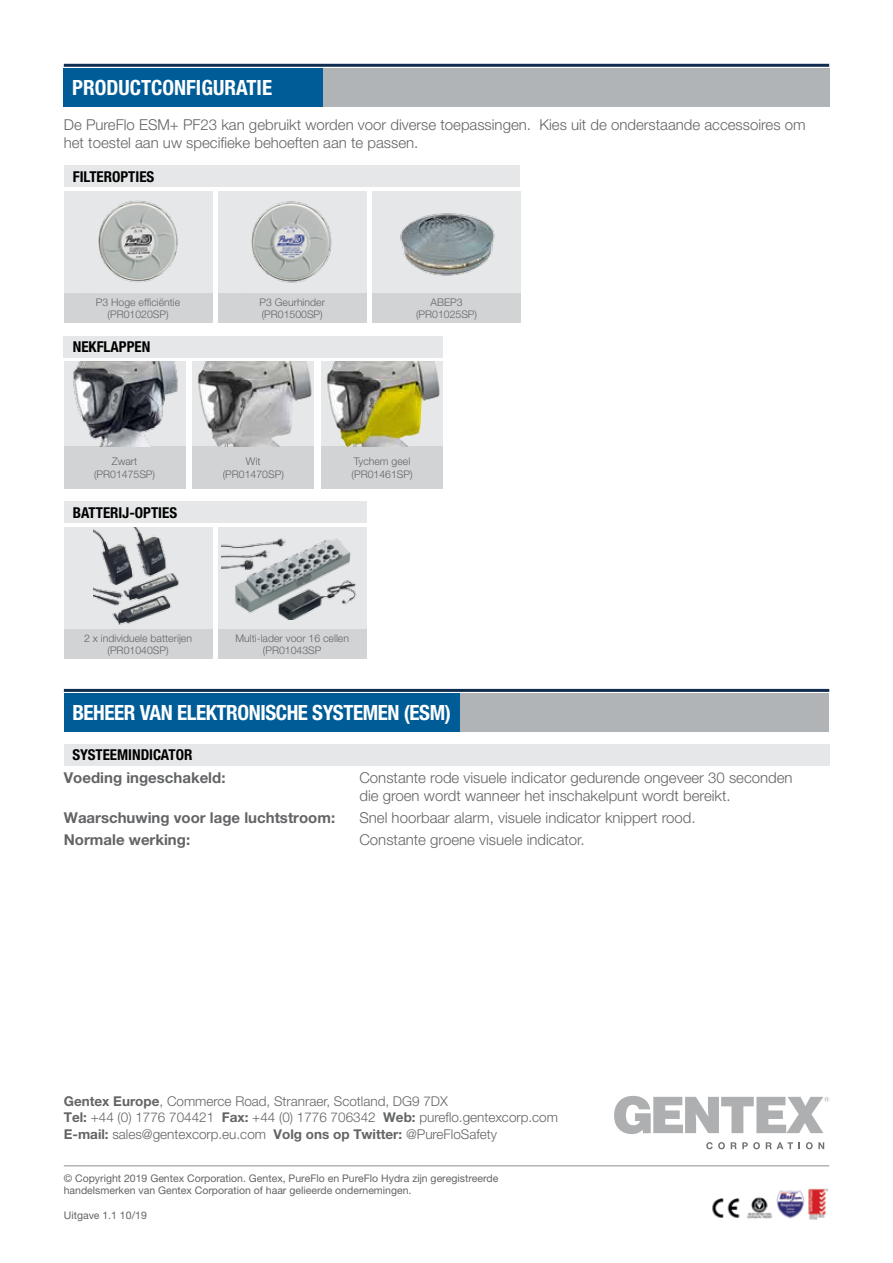
<style>
.page{position:relative;width:893px;height:1263px;background:#fff}
.page>*{position:absolute;margin:0;border:0;box-sizing:border-box;transform-origin:0 0}
.t1{font:700 condensed 21px "Helvetica Neue LT Pro";letter-spacing:-.02em;color:#fff}
.t2{font:700 condensed 21px "Helvetica Neue LT Pro";color:#fff}
.t3{font:300 15px/18px "Helvetica Neue LT Pro";color:#636466}
.t4{font:700 15px "Helvetica Neue LT Pro";color:#636466}
.t5{font:700 condensed 15px "Helvetica Neue LT Pro";color:#000}
.t6{font:300 13.5px/16.5px "Helvetica Neue LT Pro";color:#636466}
.t7{font:300 10.5px/12.6px "Helvetica Neue LT Pro";color:#636466;text-align:center}
.t8{font:10.5px/12.6px "Helvetica Neue LT Pro";color:#636466}
.s1{font-weight:700}
</style>
<div class="page">
<div style="left:320px;top:693px;width:509px;height:38px;background:#b1b4b6"></div>
<hr style="left:64px;top:689px;width:765px;height:3px;background:#102d4f">
<div style="left:64px;top:693px;width:395px;height:38px;background:#005c97"></div>
<div style="left:64px;top:744px;width:765px;height:21px;background:#e6e7e8"></div>
<hr style="left:64px;top:1165px;width:765px;height:1px;background:#b1b4b6">
<div style="left:306px;top:68px;width:523px;height:38px;background:#b1b4b6"></div>
<hr style="left:64px;top:64px;width:765px;height:3px;background:#102d4f">
<div style="left:64px;top:68px;width:259px;height:38px;background:#005c97"></div>
<div style="left:64px;top:166px;width:455px;height:21px;background:#e6e7e8"></div>
<div style="left:64px;top:191px;width:148px;height:102px;background:#e6e7e8"></div>
<div style="left:64px;top:293px;width:148px;height:30px;background:#d1d3d4"></div>
<img style="left:98px;top:200px;width:80px;height:82px">
<div style="left:218px;top:191px;width:149px;height:102px;background:#e6e7e8"></div>
<div style="left:218px;top:293px;width:149px;height:30px;background:#d1d3d4"></div>
<img style="left:251px;top:201px;width:81px;height:82px">
<div style="left:372px;top:191px;width:149px;height:102px;background:#e6e7e8"></div>
<div style="left:372px;top:293px;width:149px;height:30px;background:#d1d3d4"></div>
<img style="left:400px;top:213px;width:95px;height:63px">
<div style="left:64px;top:336px;width:379px;height:21px;background:#e6e7e8"></div>
<div style="left:64px;top:361px;width:121px;height:85px;background:#e6e7e8"></div>
<div style="left:64px;top:446px;width:121px;height:43px;background:#d1d3d4"></div>
<img style="left:73px;top:361px;width:105px;height:85px">
<div style="left:321px;top:446px;width:122px;height:43px;background:#d1d3d4"></div>
<div style="left:193px;top:446px;width:121px;height:43px;background:#d1d3d4"></div>
<img style="left:193px;top:361px;width:121px;height:85px">
<div style="left:64px;top:502px;width:303px;height:21px;background:#e6e7e8"></div>
<div style="left:64px;top:527px;width:148px;height:102px;background:#e6e7e8"></div>
<div style="left:64px;top:629px;width:148px;height:30px;background:#d1d3d4"></div>
<img style="left:94px;top:527px;width:85px;height:98px">
<div style="left:218px;top:527px;width:149px;height:102px;background:#e6e7e8"></div>
<div style="left:218px;top:629px;width:149px;height:30px;background:#d1d3d4"></div>
<img style="left:221px;top:538px;width:136px;height:81px">
<img style="left:321px;top:361px;width:122px;height:85px">
<img style="left:712px;top:1188px;width:117px;height:32px">
<svg style="left:706px;top:1142px;width:19px;height:7px"></svg>
<svg style="left:731px;top:1142px;width:29px;height:7px"></svg>
<svg style="left:766px;top:1142px;width:27px;height:7px"></svg>
<svg style="left:806px;top:1142px;width:18px;height:7px"></svg>
<svg style="left:614px;top:1096px;width:215px;height:38px"></svg>
<h1 class="t2" style="left:72px;top:74px;width:201px">PRODUCTCONFIGURATIE</h1>
<p class="t3" style="left:64px;top:115px;width:743px">De PureFlo ESM+ PF23 kan gebruikt worden voor diverse toepassingen. Kies uit de onderstaande accessoires om het toestel aan uw specifieke behoeften aan te passen.</p>
<p class="t5" style="left:73px;top:167px;width:83px">FILTEROPTIES</p>
<p class="t7" style="left:96px;top:295px;width:86px">P3 Hoge efficiëntie (PR01020SP)</p>
<p class="t7" style="left:259px;top:295px;width:67px;text-align:left">P3 Geurhinder (PR01500SP)</p>
<p class="t7" style="left:416px;top:295px;width:63px">ABEP3 (PR01025SP)</p>
<p class="t5" style="left:73px;top:337px;width:79px">NEKFLAPPEN</p>
<p class="t7" style="left:94px;top:455px;width:63px">Zwart (PR01475SP)</p>
<p class="t7" style="left:352px;top:455px;width:63px;text-align:left">Tychem geel (PR01461SP)</p>
<p class="t7" style="left:223px;top:455px;width:63px">Wit (PR01470SP)</p>
<p class="t5" style="left:73px;top:503px;width:106px">BATTERIJ-OPTIES</p>
<p class="t7" style="left:84px;top:631px;width:109px">2 x individuele batterijen (PR01040SP)</p>
<p class="t7" style="left:235px;top:631px;width:115px">Multi-lader voor 16 cellen (PR01043SP</p>
<h1 class="t1" style="left:72px;top:700px;width:380px">BEHEER VAN ELEKTRONISCHE SYSTEMEN (ESM)</h1>
<p class="t5" style="left:72px;top:746px;width:121px">SYSTEEMINDICATOR</p>
<p class="t4" style="left:64px;top:768px;width:163px">Voeding ingeschakeld:</p>
<p class="t3" style="left:359px;top:768px;width:435px">Constante rode visuele indicator gedurende ongeveer 30 seconden die groen wordt wanneer het inschakelpunt wordt bereikt.</p>
<p class="t4" style="left:64px;top:808px;width:273px">Waarschuwing voor lage luchtstroom:</p>
<p class="t3" style="left:359px;top:808px;width:338px">Snel hoorbaar alarm, visuele indicator knippert rood.</p>
<p class="t4" style="left:64px;top:830px;width:128px">Normale werking:</p>
<p class="t3" style="left:359px;top:830px;width:227px">Constante groene visuele indicator.</p>
<p class="t6" style="left:64px;top:1092px;width:496px"><span class="s1">Gentex Europe</span>, Commerce Road, Stranraer, Scotland, DG9 7DX<br><span class="s1">Tel:</span> +44 (0) 1776 704421 <span class="s1">Fax:</span> +44 (0) 1776 706342 <span class="s1">Web:</span> pureflo.gentexcorp.com<br><span class="s1">E-mail:</span> sales@gentexcorp.eu.com <span class="s1">Volg ons op Twitter:</span> @PureFloSafety</p>
<p class="t8" style="left:64px;top:1171px;width:436px">© Copyright 2019 Gentex Corporation. Gentex, PureFlo en PureFlo Hydra zijn geregistreerde handelsmerken van Gentex Corporation of haar gelieerde ondernemingen.</p>
<p class="t8" style="left:64px;top:1209px;width:85px">Uitgave 1.1 10/19</p>
</div>
